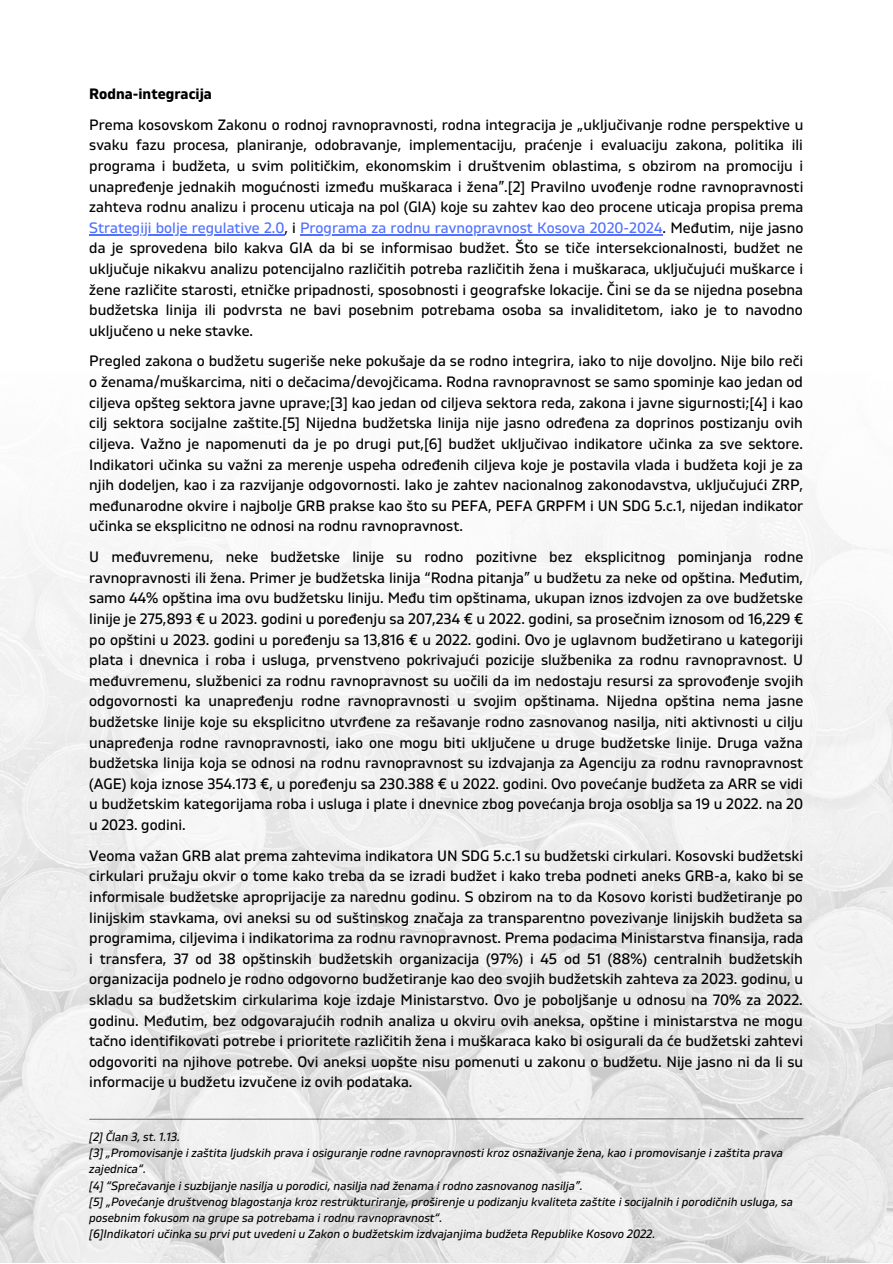
<style>
.page{position:relative;width:893px;height:1264px;background:#fff}
.page>*{position:absolute;margin:0;border:0;box-sizing:border-box;transform-origin:0 0}
.t1{font:15px/20.5px "Gilam";color:#000;text-align:justify}
.t2{font:700 15px "Gilam";color:#000}
.t3{font:italic 12px/16.2px "Gilam";color:#000}
.s1{color:#5271ff}
</style>
<div class="page">
<img style="left:0;top:234px;width:892px;height:1028px">
<hr style="left:89px;top:234px;width:195px;height:1px;background:#5271ff">
<hr style="left:300px;top:234px;width:362px;height:1px;background:#5271ff">
<svg style="left:88px;top:1117px;width:716px;height:3px;background:#bebebe"></svg>
<p class="t2" style="left:89px;top:85px;width:124px">Rodna-integracija</p>
<p class="t1" style="left:89px;top:115px;width:715px">Prema kosovskom Zakonu o rodnoj ravnopravnosti, rodna integracija je „uključivanje rodne perspektive u svaku fazu procesa, planiranje, odobravanje, implementaciju, praćenje i evaluaciju zakona, politika ili programa i budžeta, u svim političkim, ekonomskim i društvenim oblastima, s obzirom na promociju i unapređenje jednakih mogućnosti između muškaraca i žena”.[2] Pravilno uvođenje rodne ravnopravnosti zahteva rodnu analizu i procenu uticaja na pol (GIA) koje su zahtev kao deo procene uticaja propisa prema <span class="s1">Strategiji bolje regulative 2.0</span>, i <span class="s1">Programa za rodnu ravnopravnost Kosova 2020-2024</span>. Međutim, nije jasno da je sprovedena bilo kakva GIA da bi se informisao budžet. Što se tiče intersekcionalnosti, budžet ne uključuje nikakvu analizu potencijalno različitih potreba različitih žena i muškaraca, uključujući muškarce i žene različite starosti, etničke pripadnosti, sposobnosti i geografske lokacije. Čini se da se nijedna posebna budžetska linija ili podvrsta ne bavi posebnim potrebama osoba sa invaliditetom, iako je to navodno uključeno u neke stavke.</p>
<p class="t1" style="left:89px;top:351px;width:715px">Pregled zakona o budžetu sugeriše neke pokušaje da se rodno integrira, iako to nije dovoljno. Nije bilo reči o ženama/muškarcima, niti o dečacima/devojčicama. Rodna ravnopravnost se samo spominje kao jedan od ciljeva opšteg sektora javne uprave;[3] kao jedan od ciljeva sektora reda, zakona i javne sigurnosti;[4] i kao cilj sektora socijalne zaštite.[5] Nijedna budžetska linija nije jasno određena za doprinos postizanju ovih ciljeva. Važno je napomenuti da je po drugi put,[6] budžet uključivao indikatore učinka za sve sektore.<br>Indikatori učinka su važni za merenje uspeha određenih ciljeva koje je postavila vlada i budžeta koji je za njih dodeljen, kao i za razvijanje odgovornosti. Iako je zahtev nacionalnog zakonodavstva, uključujući ZRP, međunarodne okvire i najbolje GRB prakse kao što su PEFA, PEFA GRPFM i UN SDG 5.c.1, nijedan indikator učinka se eksplicitno ne odnosi na rodnu ravnopravnost.</p>
<p class="t1" style="left:89px;top:547px;width:715px">U međuvremenu, neke budžetske linije su rodno pozitivne bez eksplicitnog pominjanja rodne ravnopravnosti ili žena. Primer je budžetska linija “Rodna pitanja” u budžetu za neke od opština. Međutim, samo 44% opština ima ovu budžetsku liniju. Među tim opštinama, ukupan iznos izdvojen za ove budžetske linije je 275,893 € u 2023. godini u poređenju sa 207,234 € u 2022. godini, sa prosečnim iznosom od 16,229 € po opštini u 2023. godini u poređenju sa 13,816 € u 2022. godini. Ovo je uglavnom budžetirano u kategoriji plata i dnevnica i roba i usluga, prvenstveno pokrivajući pozicije službenika za rodnu ravnopravnost. U međuvremenu, službenici za rodnu ravnopravnost su uočili da im nedostaju resursi za sprovođenje svojih odgovornosti ka unapređenju rodne ravnopravnosti u svojim opštinama. Nijedna opština nema jasne budžetske linije koje su eksplicitno utvrđene za rešavanje rodno zasnovanog nasilja, niti aktivnosti u cilju unapređenja rodne ravnopravnosti, iako one mogu biti uključene u druge budžetske linije. Druga važna budžetska linija koja se odnosi na rodnu ravnopravnost su izdvajanja za Agenciju za rodnu ravnopravnost (AGE) koja iznose 354.173 €, u poređenju sa 230.388 € u 2022. godini. Ovo povećanje budžeta za ARR se vidi u budžetskim kategorijama roba i usluga i plate i dnevnice zbog povećanja broja osoblja sa 19 u 2022. na 20 u 2023. godini.</p>
<p class="t1" style="left:89px;top:845px;width:715px">Veoma važan GRB alat prema zahtevima indikatora UN SDG 5.c.1 su budžetski cirkulari. Kosovski budžetski cirkulari pružaju okvir o tome kako treba da se izradi budžet i kako treba podneti aneks GRB-a, kako bi se informisale budžetske aproprijacije za narednu godinu. S obzirom na to da Kosovo koristi budžetiranje po linijskim stavkama, ovi aneksi su od suštinskog značaja za transparentno povezivanje linijskih budžeta sa programima, ciljevima i indikatorima za rodnu ravnopravnost. Prema podacima Ministarstva finansija, rada i transfera, 37 od 38 opštinskih budžetskih organizacija (97%) i 45 od 51 (88%) centralnih budžetskih organizacija podnelo je rodno odgovorno budžetiranje kao deo svojih budžetskih zahteva za 2023. godinu, u skladu sa budžetskim cirkularima koje izdaje Ministarstvo. Ovo je poboljšanje u odnosu na 70% za 2022. godinu. Međutim, bez odgovarajućih rodnih analiza u okviru ovih aneksa, opštine i ministarstva ne mogu tačno identifikovati potrebe i prioritete različitih žena i muškaraca kako bi osigurali da će budžetski zahtevi odgovoriti na njihove potrebe. Ovi aneksi uopšte nisu pomenuti u zakonu o budžetu. Nije jasno ni da li su informacije u budžetu izvučene iz ovih podataka.</p>
<p class="t3" style="left:89px;top:1129px;width:705px">[2] Član 3, st. 1.13.<br>[3] „Promovisanje i zaštita ljudskih prava i osiguranje rodne ravnopravnosti kroz osnaživanje žena, kao i promovisanje i zaštita prava zajednica“.<br>[4] “Sprečavanje i suzbijanje nasilja u porodici, nasilja nad ženama i rodno zasnovanog nasilja”.<br>[5] „Povećanje društvenog blagostanja kroz restrukturiranje, proširenje u podizanju kvaliteta zaštite i socijalnih i porodičnih usluga, sa posebnim fokusom na grupe sa potrebama i rodnu ravnopravnost“.<br>[6]Indikatori učinka su prvi put uvedeni u Zakon o budžetskim izdvajanjima budžeta Republike Kosovo 2022.</p>
</div>
